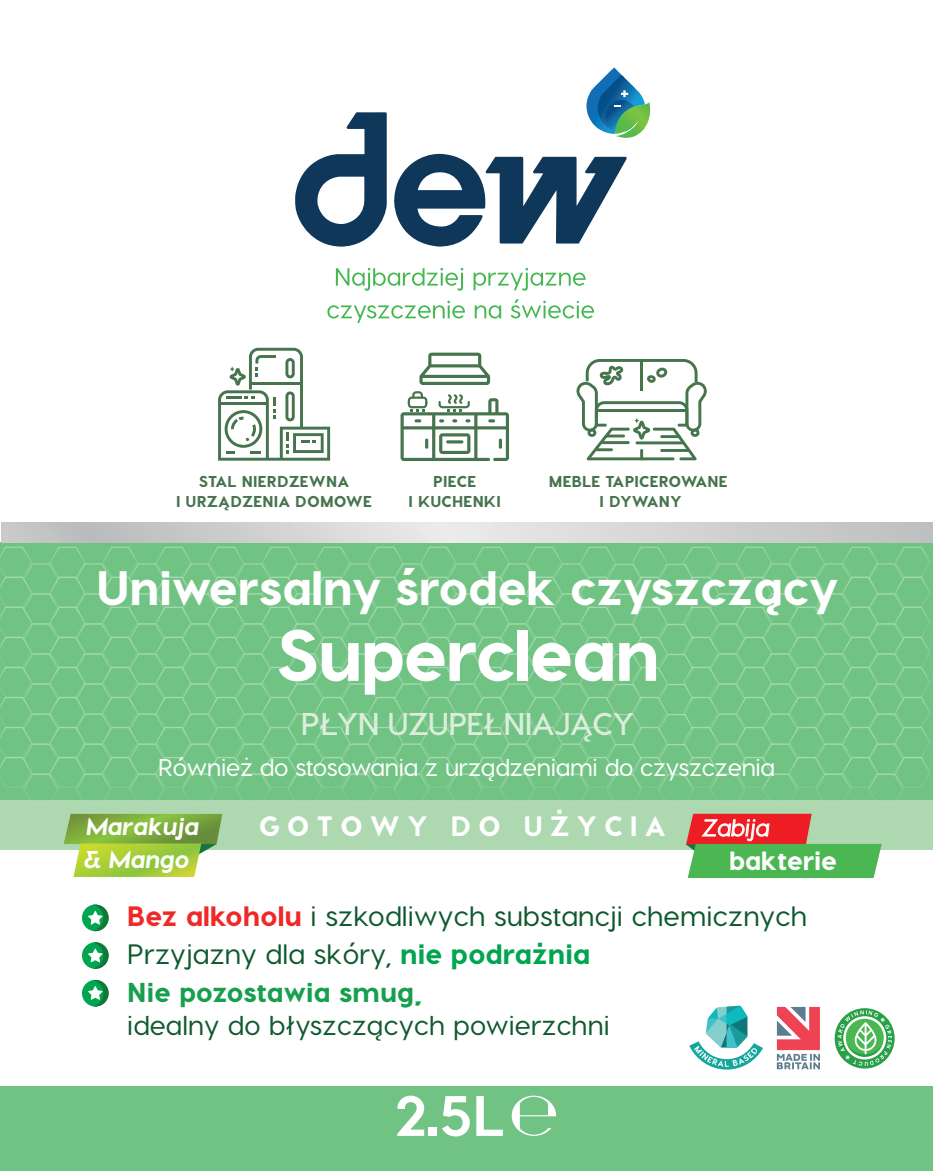
<style>
.page{position:relative;width:933px;height:1171px;background:#fff}
.page>*{position:absolute;margin:0;border:0;box-sizing:border-box;transform-origin:0 0}
.t1{font:800 72.45px "Visby CF";letter-spacing:-.025em;color:#fff}
.t2{font:800 57.05px "Visby CF";color:#fff}
.t3{font:800 48.3px "Visby CF";letter-spacing:-.005em;color:#fff}
.t4{font:700 31.5px "Visby CF";letter-spacing:-.025em;color:#dceddc}
.t5{font:600 28px "Visby CF";letter-spacing:.005em;color:#0f592e}
.t6{font:800 28px "Visby CF";letter-spacing:.25em;color:#fff}
.t7{font:600 27.3px "Visby CF";letter-spacing:.005em;color:#0f592e}
.t8{font:800 27.3px "Visby CF";letter-spacing:.005em;color:#169f4e}
.t9{font:800 26.25px "Visby CF";letter-spacing:-.005em;color:#fff}
.t10{font:italic 800 24.5px "Visby CF";letter-spacing:-.005em;color:#fff}
.t11{font:600 24.15px "Visby CF";letter-spacing:-.01em;color:#fff}
.t12{font:italic 500 23.1px "Visby CF";color:#fff}
.t13{font:800 15.75px/20.3px "Visby CF";letter-spacing:.01em;color:#46744d;text-align:center}
.s1{font-weight:800;color:#ee2a28}
.s2{font-weight:800;color:#00a54f}
</style>
<div class="page">
<div style="left:0;top:542px;width:933px;height:258px;background:#71c383"></div>
<div style="left:0;top:800px;width:933px;height:50px;background:#add8b0"></div>
<svg style="left:1px;top:522px;width:932px;height:20px;background:#d1d2d1"></svg>
<div style="left:0;top:1086px;width:933px;height:85px;background:#71c383"></div>
<svg style="left:0;top:547px;width:930px;height:253px"></svg>
<div style="left:82px;top:942px;width:27px;height:27px;background:#00a54f;border-radius:50%"></div>
<svg style="left:88px;top:942px;width:21px;height:27px"></svg>
<div style="left:82px;top:904px;width:27px;height:27px;background:#00a54f;border-radius:50%"></div>
<svg style="left:88px;top:904px;width:21px;height:27px"></svg>
<div style="left:82px;top:980px;width:27px;height:26px;background:#00a54f;border-radius:50%"></div>
<svg style="left:88px;top:980px;width:21px;height:26px"></svg>
<svg style="left:64px;top:814px;width:158px;height:63px;background:#9ac152"></svg>
<svg style="left:218px;top:348px;width:112px;height:113px"></svg>
<svg style="left:576px;top:359px;width:131px;height:101px"></svg>
<hr style="left:660px;top:449px;width:29px;height:3px;background:#46744d">
<hr style="left:635px;top:441px;width:48px;height:3px;background:#46744d">
<hr style="left:660px;top:435px;width:20px;height:3px;background:#46744d">
<hr style="left:596px;top:448px;width:17px;height:3px;background:#46744d">
<hr style="left:605px;top:434px;width:20px;height:3px;background:#46744d">
<svg style="left:419px;top:353px;width:71px;height:32px"></svg>
<svg style="left:400px;top:391px;width:109px;height:70px"></svg>
<svg style="left:777px;top:1007px;width:43px;height:62px"></svg>
<svg style="left:689px;top:1006px;width:74px;height:63px"></svg>
<svg style="left:834px;top:1008px;width:60px;height:60px"></svg>
<svg style="left:511px;top:1095px;width:45px;height:41px"></svg>
<svg style="left:686px;top:814px;width:195px;height:64px"></svg>
<svg style="left:295px;top:112px;width:332px;height:135px"></svg>
<svg style="left:586px;top:67px;width:64px;height:71px"></svg>
<svg style="left:336px;top:268px;width:249px;height:23px"></svg>
<svg style="left:327px;top:299px;width:267px;height:24px"></svg>
<p class="t13" style="left:176px;top:471px;width:197px">STAL NIERDZEWNA<br>I URZĄDZENIA DOMOWE</p>
<p class="t13" style="left:408px;top:471px;width:94px">PIECE<br>I KUCHENKI</p>
<p class="t13" style="left:549px;top:471px;width:180px">MEBLE TAPICEROWANE<br>I DYWANY</p>
<h3 class="t3" style="left:96px;top:557px;width:744px">Uniwersalny środek czyszczący</h3>
<h1 class="t1" style="left:276px;top:609px;width:386px">Superclean</h1>
<p class="t4" style="left:301px;top:704px;width:335px">PŁYN UZUPEŁNIAJĄCY</p>
<p class="t11" style="left:158px;top:752px;width:618px">Również do stosowania z urządzeniami do czyszczenia</p>
<p class="t6" style="left:259px;top:808px;width:408px">GOTOWY DO UŻYCIA</p>
<p class="t10" style="left:86px;top:811px;width:115px">Marakuja</p>
<p class="t12" style="left:702px;top:814px;width:69px">Zabija</p>
<p class="t10" style="left:83px;top:844px;width:108px">&amp; Mango</p>
<p class="t9" style="left:729px;top:843px;width:110px">bakterie</p>
<p class="t5" style="left:127px;top:899px;width:681px"><span class="s1">Bez alkoholu</span> i szkodliwych substancji chemicznych</p>
<p class="t5" style="left:127px;top:936px;width:464px">Przyjazny dla skóry, <span class="s2">nie podrażnia</span></p>
<p class="t8" style="left:127px;top:974px;width:296px">Nie pozostawia smug,</p>
<p class="t7" style="left:127px;top:1009px;width:484px">idealny do błyszczących powierzchni</p>
<h2 class="t2" style="left:395px;top:1079px;width:112px">2.5L</h2>
</div>
